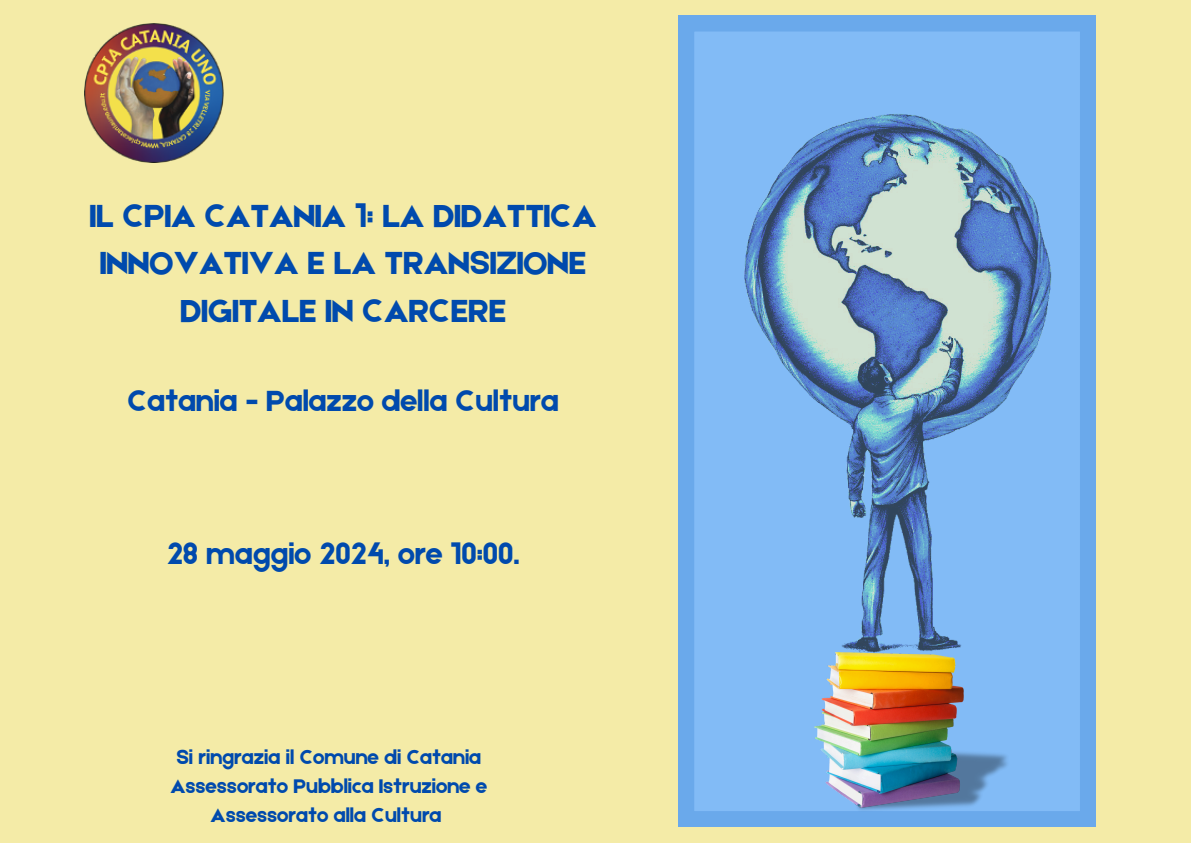
<style>
.page{position:relative;width:1191px;height:843px;background:#fff}
.page>*{position:absolute;margin:0;border:0;box-sizing:border-box;transform-origin:0 0}
.t1{font:34px/47.2px "Etna";color:#004aad;text-align:center}
.t2{font:31px "Etna";color:#004aad}
.t3{font:21px/29.3px "Etna";color:#004aad;text-align:center}
</style>
<div class="page">
<div style="left:0;top:0;width:1190px;height:842px;background:#f4eba7"></div>
<img style="left:84px;top:24px;width:139px;height:138px">
<svg style="left:678px;top:16px;width:417px;height:810px;background:#78b3f1"></svg>
<img style="left:689px;top:69px;width:407px;height:615px">
<img style="left:814px;top:652px;width:196px;height:159px">
<h2 class="t1" style="left:90px;top:190px;width:508px">IL CPIA CATANIA 1: LA DIDATTICA<br>INNOVATIVA E LA TRANSIZIONE<br>DIGITALE IN CARCERE</h2>
<h2 class="t2" style="left:128px;top:378px;width:432px">Catania - Palazzo della Cultura</h2>
<p class="t2" style="left:167px;top:531px;width:354px">28 maggio 2024, ore 10:00.</p>
<p class="t3" style="left:170px;top:740px;width:318px">Si ringrazia il Comune di Catania<br>Assessorato Pubblica Istruzione e<br>Assessorato alla Cultura</p>
</div>
